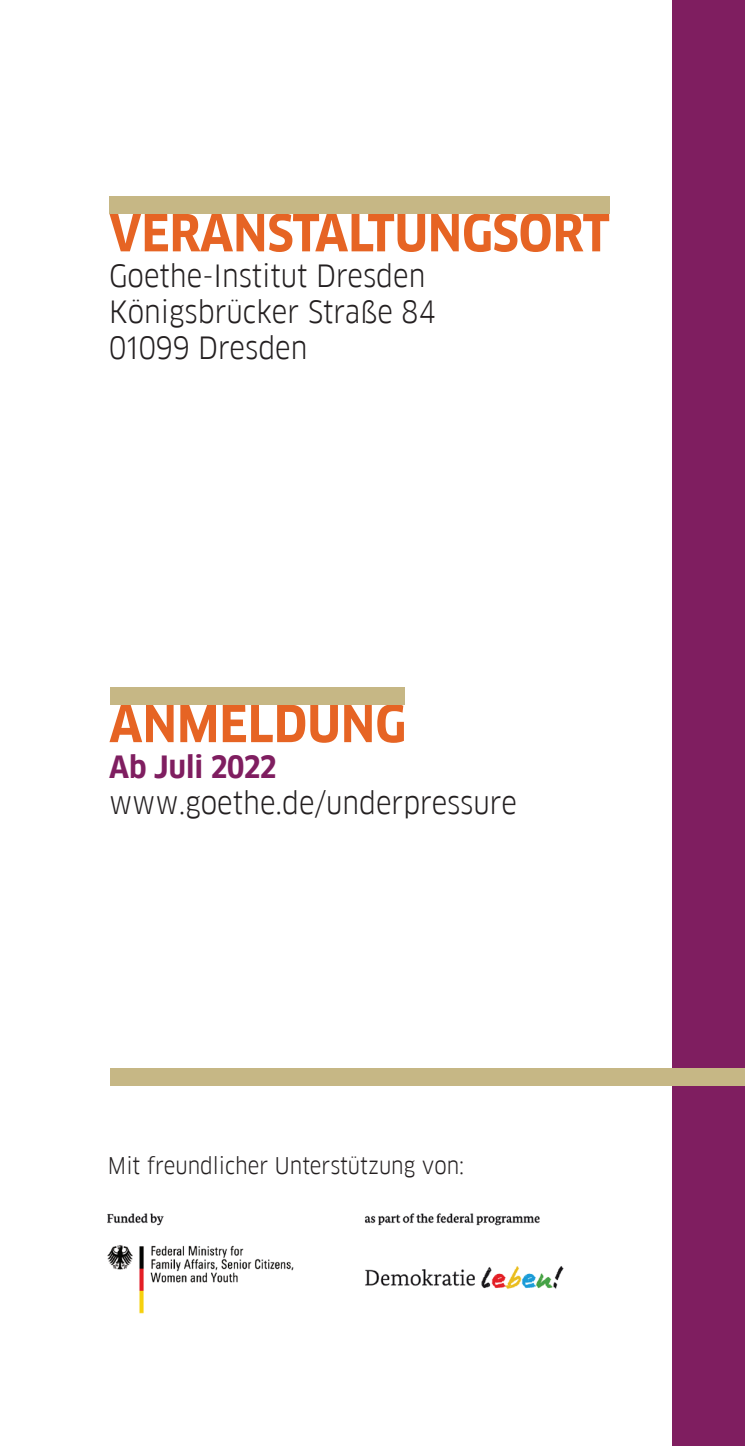
<style>
.page{position:relative;width:745px;height:1446px;background:#fff}
.page>*{position:absolute;margin:0;border:0;box-sizing:border-box;transform-origin:0 0}
.t1{font:700 50px "Goethe FF Clan";color:#e66424}
.t2{font:30px/36px "Goethe FF Clan";color:#231f20}
.t3{font:700 30px "Goethe FF Clan";color:#7f1e60}
.t4{font:22.5px "Goethe FF Clan";color:#231f20}
</style>
<div class="page">
<div style="left:672px;top:0;width:72px;height:1446px;background:#7f1e60"></div>
<div style="left:111px;top:1068px;width:633px;height:17px;background:#c6b785"></div>
<img style="left:107px;top:1213px;width:457px;height:101px">
<div style="left:109px;top:196px;width:500px;height:18px;background:#c6b785"></div>
<div style="left:110px;top:687px;width:294px;height:18px;background:#c6b785"></div>
<h1 class="t1" style="left:109px;top:204px;width:502px">VERANSTALTUNGSORT</h1>
<p class="t2" style="left:109px;top:258px;width:328px">Goethe-Institut Dresden<br>Königsbrücker Straße 84<br>01099 Dresden</p>
<h1 class="t1" style="left:109px;top:695px;width:298px">ANMELDUNG</h1>
<p class="t3" style="left:109px;top:750px;width:169px">Ab Juli 2022</p>
<p class="t2" style="left:109px;top:785px;width:409px">www.goethe.de/underpressure</p>
<p class="t4" style="left:108px;top:1152px;width:357px">Mit freundlicher Unterstützung von:</p>
</div>
